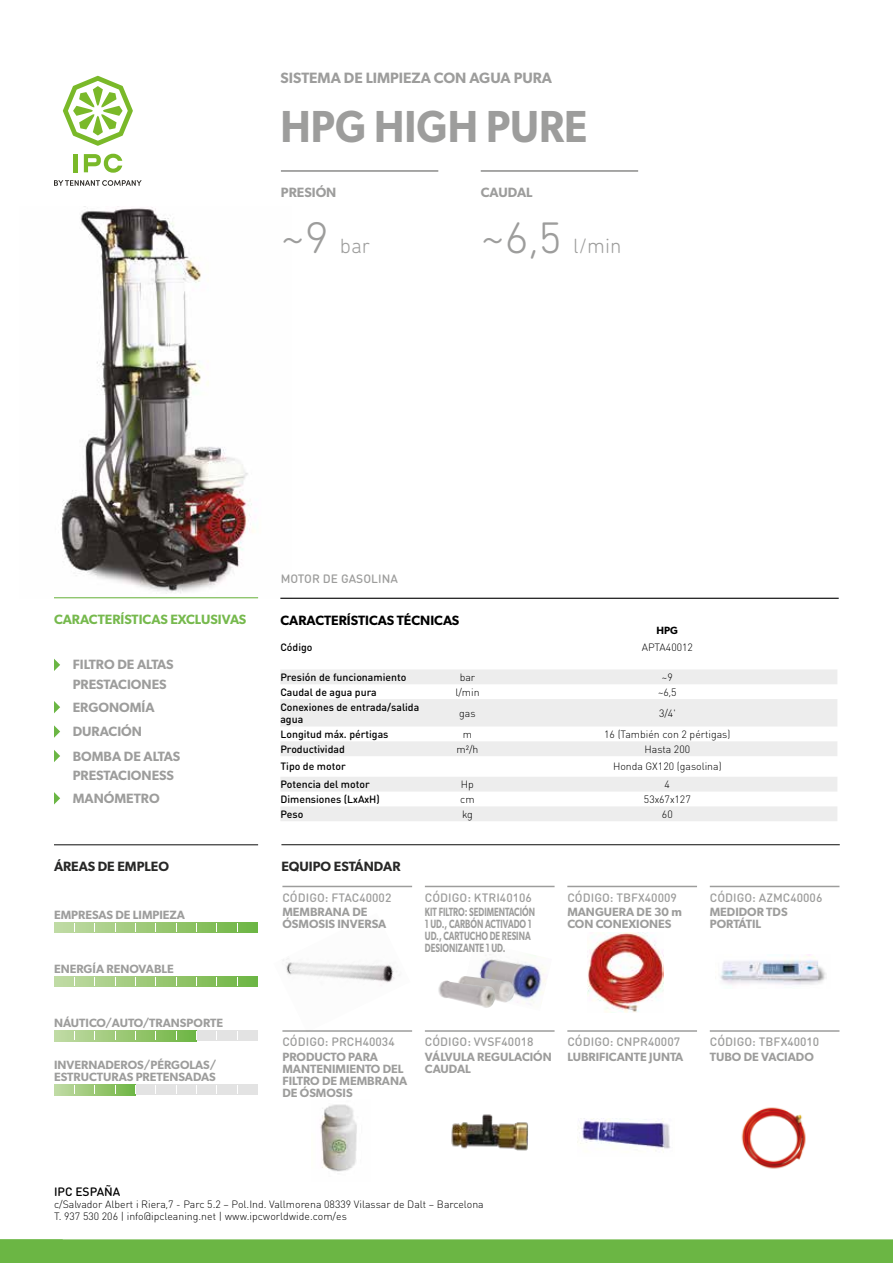
<style>
.page{position:relative;width:893px;height:1263px;background:#fff}
.page>*{position:absolute;margin:0;border:0;box-sizing:border-box;transform-origin:0 0}
.t1{font:600 45px "Gibson";color:#9d9d9c;scale:.93 1}
.t2{font:300 21px "DIN Next Rounded LT Pro";color:#9d9d9c}
.t3{font:600 15px "Gibson";color:#9d9d9c}
.t4{font:600 13.5px/24.5px "Gibson";color:#9d9d9c}
.t5{font:600 13.5px "Gibson";color:#282827}
.t6{font:600 13.5px "Gibson";color:#76b94d}
.t7{font:600 13.5px "Gibson";color:#000}
.t8{font:600 12px/12px "Gibson";color:#9d9d9c}
.t9{font:500 12px "DIN Round Pro";letter-spacing:.005em;color:#9d9d9c}
.t10{font:600 12px/12px "Gibson";color:#9d9d9c;scale:.7 1}
.t11{font:500 12px "DIN Round Pro";color:#000}
.t12{font:300 10.5px/12px "DIN Round Pro";color:#000}
.t13{font:500 10.5px/12.6px "DIN Round Pro";color:#000}
.t14{font:600 10.5px "Gibson";color:#000}
.s1{font-size:45px}
</style>
<div class="page">
<div style="left:0;top:1239px;width:893px;height:24px;background:#6bb644"></div>
<svg style="left:54px;top:659px;width:6px;height:12px"></svg>
<svg style="left:54px;top:701px;width:6px;height:12px"></svg>
<svg style="left:54px;top:725px;width:6px;height:13px"></svg>
<svg style="left:54px;top:750px;width:6px;height:12px"></svg>
<svg style="left:54px;top:792px;width:6px;height:12px"></svg>
<hr style="left:280px;top:598px;width:559px;height:1px;background:#000">
<hr style="left:281px;top:844px;width:559px;height:1px;background:#282827">
<svg style="left:280px;top:670px;width:557px;height:151px;fill:#ededed"></svg>
<hr style="left:282px;top:886px;width:130px;height:1px;background:#9d9d9c">
<hr style="left:425px;top:886px;width:130px;height:1px;background:#9d9d9c">
<hr style="left:567px;top:886px;width:130px;height:1px;background:#9d9d9c">
<hr style="left:710px;top:886px;width:129px;height:1px;background:#9d9d9c">
<hr style="left:282px;top:1030px;width:130px;height:2px;background:#9d9d9c">
<hr style="left:425px;top:1030px;width:130px;height:2px;background:#9d9d9c">
<hr style="left:567px;top:1030px;width:130px;height:2px;background:#9d9d9c">
<hr style="left:710px;top:1030px;width:129px;height:2px;background:#9d9d9c">
<img style="left:282px;top:958px;width:128px;height:74px">
<img style="left:720px;top:954px;width:106px;height:31px">
<img style="left:320px;top:1104px;width:37px;height:68px">
<img style="left:577px;top:1118px;width:93px;height:34px">
<img style="left:588px;top:932px;width:76px;height:81px">
<img style="left:479px;top:954px;width:67px;height:51px">
<img style="left:459px;top:976px;width:55px;height:27px">
<img style="left:438px;top:980px;width:57px;height:28px">
<img style="left:54px;top:207px;width:238px;height:392px">
<div style="left:54px;top:1084px;width:204px;height:11px;background:#e3e3e3"></div>
<svg style="left:55px;top:1084px;width:81px;height:11px"></svg>
<svg style="left:54px;top:922px;width:204px;height:11px;background:#9cca78"></svg>
<hr style="left:54px;top:844px;width:204px;height:1px;background:#282827">
<svg style="left:54px;top:976px;width:204px;height:11px;background:#9cca78"></svg>
<div style="left:54px;top:1030px;width:204px;height:11px;background:#e3e3e3"></div>
<svg style="left:54px;top:1030px;width:143px;height:11px;background:#9dca79"></svg>
<img style="left:451px;top:1114px;width:77px;height:37px">
<img style="left:741px;top:1107px;width:65px;height:62px">
<hr style="left:281px;top:170px;width:157px;height:1px;background:#9d9d9c">
<hr style="left:481px;top:170px;width:157px;height:1px;background:#9d9d9c">
<hr style="left:281px;top:171px;width:157px;height:1px;background:#9d9d9c">
<hr style="left:481px;top:171px;width:157px;height:1px;background:#9d9d9c">
<hr style="left:74px;top:154px;width:4px;height:18px;background:#7ab929">
<svg style="left:84px;top:154px;width:38px;height:19px"></svg>
<svg style="left:63px;top:76px;width:70px;height:70px"></svg>
<svg style="left:54px;top:180px;width:88px;height:6px"></svg>
<p class="t3" style="left:281px;top:69px;width:273px">SISTEMA DE LIMPIEZA CON AGUA PURA</p>
<h1 class="t1" style="left:281px;top:100px;width:331px">HPG HIGH PURE</h1>
<p class="t4" style="left:281px;top:180px;width:57px">PRESIÓN</p>
<p class="t4" style="left:481px;top:180px;width:53px">CAUDAL</p>
<h2 class="t2" style="left:281px;top:234px;width:91px"><span class="s1">~9</span> bar</h2>
<h2 class="t2" style="left:481px;top:234px;width:142px"><span class="s1">~6,5</span> l/min</h2>
<p class="t6" style="left:54px;top:611px;width:194px">CARACTERÍSTICAS EXCLUSIVAS</p>
<p class="t4" style="left:73px;top:655px;width:102px;line-height:19.5px">FILTRO DE ALTAS<br>PRESTACIONES</p>
<p class="t4" style="left:73px;top:694px;width:109px">ERGONOMÍA<br>DURACIÓN<br>BOMBA DE ALTAS</p>
<p class="t4" style="left:73px;top:764px;width:103px;line-height:22.8px">PRESTACIONESS<br>MANÓMETRO</p>
<p class="t5" style="left:54px;top:858px;width:117px">ÁREAS DE EMPLEO</p>
<p class="t8" style="left:54px;top:908px;width:132px">EMPRESAS DE LIMPIEZA</p>
<p class="t8" style="left:54px;top:963px;width:121px">ENERGÍA RENOVABLE</p>
<p class="t8" style="left:54px;top:1017px;width:171px">NÁUTICO/AUTO/TRANSPORTE</p>
<p class="t8" style="left:54px;top:1058px;width:164px">INVERNADEROS/PÉRGOLAS/<br>ESTRUCTURAS PRETENSADAS</p>
<p class="t9" style="left:281px;top:570px;width:119px">MOTOR DE GASOLINA</p>
<p class="t7" style="left:280px;top:612px;width:180px">CARACTERÍSTICAS TÉCNICAS</p>
<p class="t14" style="left:657px;top:624px;width:23px">HPG</p>
<p class="t13" style="left:280px;top:641px;width:34px">Código</p>
<p class="t12" style="left:642px;top:641px;width:53px">APTA40012</p>
<p class="t13" style="left:280px;top:670px;width:128px">Presión de funcionamiento</p>
<p class="t12" style="left:460px;top:671px;width:17px">bar</p>
<p class="t12" style="left:662px;top:671px;width:12px">~9</p>
<p class="t13" style="left:280px;top:685px;width:98px">Caudal de agua pura</p>
<p class="t12" style="left:455px;top:686px;width:26px">l/min</p>
<p class="t12" style="left:658px;top:686px;width:20px">~6,5</p>
<p class="t13" style="left:280px;top:700px;width:140px">Conexiones de entrada/salida agua</p>
<p class="t12" style="left:459px;top:707px;width:18px">gas</p>
<p class="t12" style="left:659px;top:707px;width:18px">3/4'</p>
<p class="t13" style="left:280px;top:727px;width:110px">Longitud máx. pértigas</p>
<p class="t12" style="left:463px;top:728px;width:11px">m</p>
<p class="t12" style="left:604px;top:728px;width:128px">16 (También con 2 pértigas)</p>
<p class="t13" style="left:280px;top:742px;width:66px">Productividad</p>
<p class="t12" style="left:456px;top:743px;width:23px">m²/h</p>
<p class="t12" style="left:644px;top:743px;width:47px">Hasta 200</p>
<p class="t13" style="left:280px;top:760px;width:67px">Tipo de motor</p>
<p class="t12" style="left:613px;top:760px;width:110px">Honda GX120 (gasolina)</p>
<p class="t13" style="left:280px;top:778px;width:91px">Potencia del motor</p>
<p class="t12" style="left:461px;top:778px;width:15px">Hp</p>
<p class="t12" style="left:665px;top:778px;width:7px">4</p>
<p class="t13" style="left:280px;top:792px;width:101px">Dimensiones (LxAxH)</p>
<p class="t12" style="left:460px;top:793px;width:16px">cm</p>
<p class="t12" style="left:644px;top:793px;width:48px">53x67x127</p>
<p class="t13" style="left:280px;top:807px;width:25px">Peso</p>
<p class="t12" style="left:462px;top:808px;width:12px">kg</p>
<p class="t12" style="left:662px;top:808px;width:12px">60</p>
<p class="t5" style="left:281px;top:858px;width:121px">EQUIPO ESTÁNDAR</p>
<p class="t9" style="left:282px;top:889px;width:110px">CÓDIGO: FTAC40002</p>
<p class="t9" style="left:425px;top:889px;width:109px">CÓDIGO: KTRI40106</p>
<p class="t9" style="left:567px;top:889px;width:111px">CÓDIGO: TBFX40009</p>
<p class="t9" style="left:710px;top:889px;width:114px">CÓDIGO: AZMC40006</p>
<p class="t8" style="left:282px;top:906px;width:105px">MEMBRANA DE<br>ÓSMOSIS INVERSA</p>
<p class="t10" style="left:425px;top:906px;width:159px">KIT FILTRO: SEDIMENTACIÓN<br>1 UD., CARBÓN ACTIVADO 1<br>UD., CARTUCHO DE RESINA<br>DESIONIZANTE 1 UD.</p>
<p class="t8" style="left:567px;top:906px;width:116px">MANGUERA DE 30 m<br>CON CONEXIONES</p>
<p class="t8" style="left:710px;top:906px;width:79px">MEDIDOR TDS<br>PORTÁTIL</p>
<p class="t9" style="left:282px;top:1033px;width:114px">CÓDIGO: PRCH40034</p>
<p class="t9" style="left:425px;top:1033px;width:110px">CÓDIGO: VVSF40018</p>
<p class="t9" style="left:567px;top:1033px;width:114px">CÓDIGO: CNPR40007</p>
<p class="t9" style="left:710px;top:1033px;width:111px">CÓDIGO: TBFX40010</p>
<p class="t8" style="left:282px;top:1050px;width:126px">PRODUCTO PARA<br>MANTENIMIENTO DEL<br>FILTRO DE MEMBRANA<br>DE ÓSMOSIS</p>
<p class="t8" style="left:425px;top:1050px;width:128px">VÁLVULA REGULACIÓ N<br>CAUDAL</p>
<p class="t8" style="left:567px;top:1050px;width:118px">LUBRIFICANTE JUNTA</p>
<p class="t8" style="left:710px;top:1050px;width:105px">TUBO DE VACIADO</p>
<p class="t11" style="left:54px;top:1183px;width:68px">IPC ESPAÑA</p>
<p class="t12" style="left:54px;top:1197px;width:431px">c/Salvador Albert i Riera,7 - Parc 5.2 – Pol.Ind. Vallmorena 08339 Vilassar de Dalt – Barcelona<br>T. 937 530 206 | info@ipcleaning.net | www.ipcworldwide.com/es</p>
</div>
